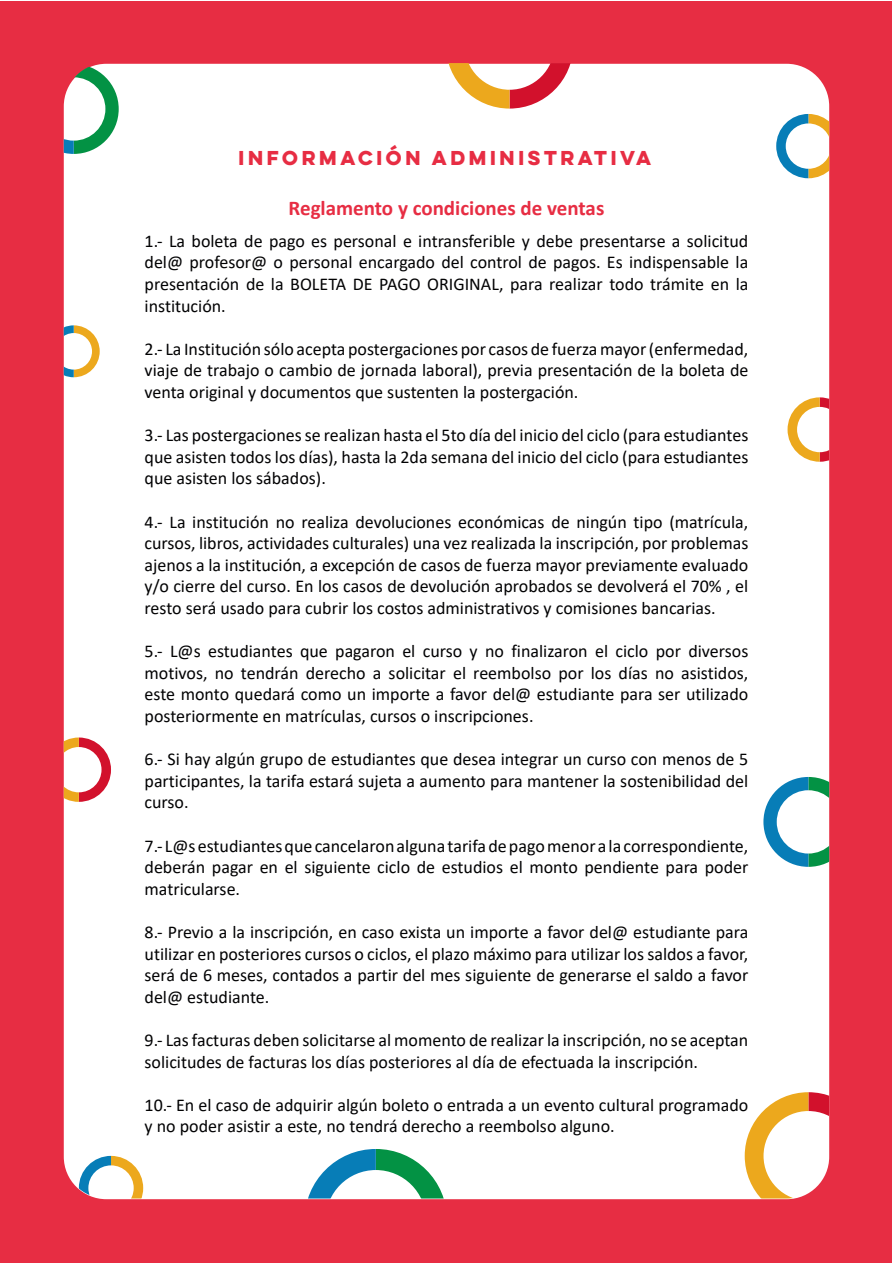
<style>
.page{position:relative;width:893px;height:1263px;background:#fff}
.page>*{position:absolute;margin:0;border:0;box-sizing:border-box;transform-origin:0 0}
.t1{font:700 21px "Calibri";color:#e72d43}
.t2{font:18px/21.6px "Calibri";color:#020203;text-align:justify}
.t3{font:700 18px "Lulo Clean One";letter-spacing:-.025em;color:#e72d43}
</style>
<div class="page">
<div style="left:1px;top:1px;width:891px;height:1261px;background:#e72d43"></div>
<div style="left:64px;top:64px;width:765px;height:1135px;background:#fff;border-radius:43px"></div>
<svg style="left:64px;top:64px;width:55px;height:90px"></svg>
<svg style="left:308px;top:1149px;width:136px;height:49px"></svg>
<svg style="left:763px;top:777px;width:66px;height:90px"></svg>
<svg style="left:64px;top:737px;width:47px;height:65px"></svg>
<svg style="left:787px;top:397px;width:42px;height:65px"></svg>
<svg style="left:745px;top:1092px;width:84px;height:106px"></svg>
<svg style="left:446px;top:63px;width:127px;height:46px"></svg>
<svg style="left:776px;top:114px;width:53px;height:64px"></svg>
<svg style="left:79px;top:1156px;width:64px;height:42px"></svg>
<svg style="left:64px;top:325px;width:36px;height:52px"></svg>
<p class="t3" style="left:239px;top:144px;width:418px">INFORMACIÓN ADMINISTRATIVA</p>
<p class="t1" style="left:289px;top:193px;width:317px">Reglamento y condiciones de ventas</p>
<p class="t2" style="left:145px;top:229px;width:605px">1.- La boleta de pago es personal e intransferible y debe presentarse a solicitud del@ profesor@ o personal encargado del control de pagos. Es indispensable la presentación de la BOLETA DE PAGO ORIGINAL, para realizar todo trámite en la institución.</p>
<p class="t2" style="left:145px;top:337px;width:605px">2.- La Institución sólo acepta postergaciones por casos de fuerza mayor (enfermedad, viaje de trabajo o cambio de jornada laboral), previa presentación de la boleta de venta original y documentos que sustenten la postergación.</p>
<p class="t2" style="left:145px;top:424px;width:605px">3.- Las postergaciones se realizan hasta el 5to día del inicio del ciclo (para estudiantes que asisten todos los días), hasta la 2da semana del inicio del ciclo (para estudiantes que asisten los sábados).</p>
<p class="t2" style="left:145px;top:510px;width:605px">4.- La institución no realiza devoluciones económicas de ningún tipo (matrícula, cursos, libros, actividades culturales) una vez realizada la inscripción, por problemas ajenos a la institución, a excepción de casos de fuerza mayor previamente evaluado y/o cierre del curso. En los casos de devolución aprobados se devolverá el 70% , el resto será usado para cubrir los costos administrativos y comisiones bancarias.</p>
<p class="t2" style="left:145px;top:640px;width:605px">5.- L@s estudiantes que pagaron el curso y no finalizaron el ciclo por diversos motivos, no tendrán derecho a solicitar el reembolso por los días no asistidos, este monto quedará como un importe a favor del@ estudiante para ser utilizado posteriormente en matrículas, cursos o inscripciones.</p>
<p class="t2" style="left:145px;top:748px;width:605px">6.- Si hay algún grupo de estudiantes que desea integrar un curso con menos de 5 participantes, la tarifa estará sujeta a aumento para mantener la sostenibilidad del curso.</p>
<p class="t2" style="left:145px;top:834px;width:605px">7.- L@s estudiantes que cancelaron alguna tarifa de pago menor a la correspondiente, deberán pagar en el siguiente ciclo de estudios el monto pendiente para poder matricularse.</p>
<p class="t2" style="left:145px;top:921px;width:605px">8.- Previo a la inscripción, en caso exista un importe a favor del@ estudiante para utilizar en posteriores cursos o ciclos, el plazo máximo para utilizar los saldos a favor, será de 6 meses, contados a partir del mes siguiente de generarse el saldo a favor del@ estudiante.</p>
<p class="t2" style="left:145px;top:1029px;width:605px">9.- Las facturas deben solicitarse al momento de realizar la inscripción, no se aceptan solicitudes de facturas los días posteriores al día de efectuada la inscripción.</p>
<p class="t2" style="left:145px;top:1093px;width:605px">10.- En el caso de adquirir algún boleto o entrada a un evento cultural programado y no poder asistir a este, no tendrá derecho a reembolso alguno.</p>
</div>
